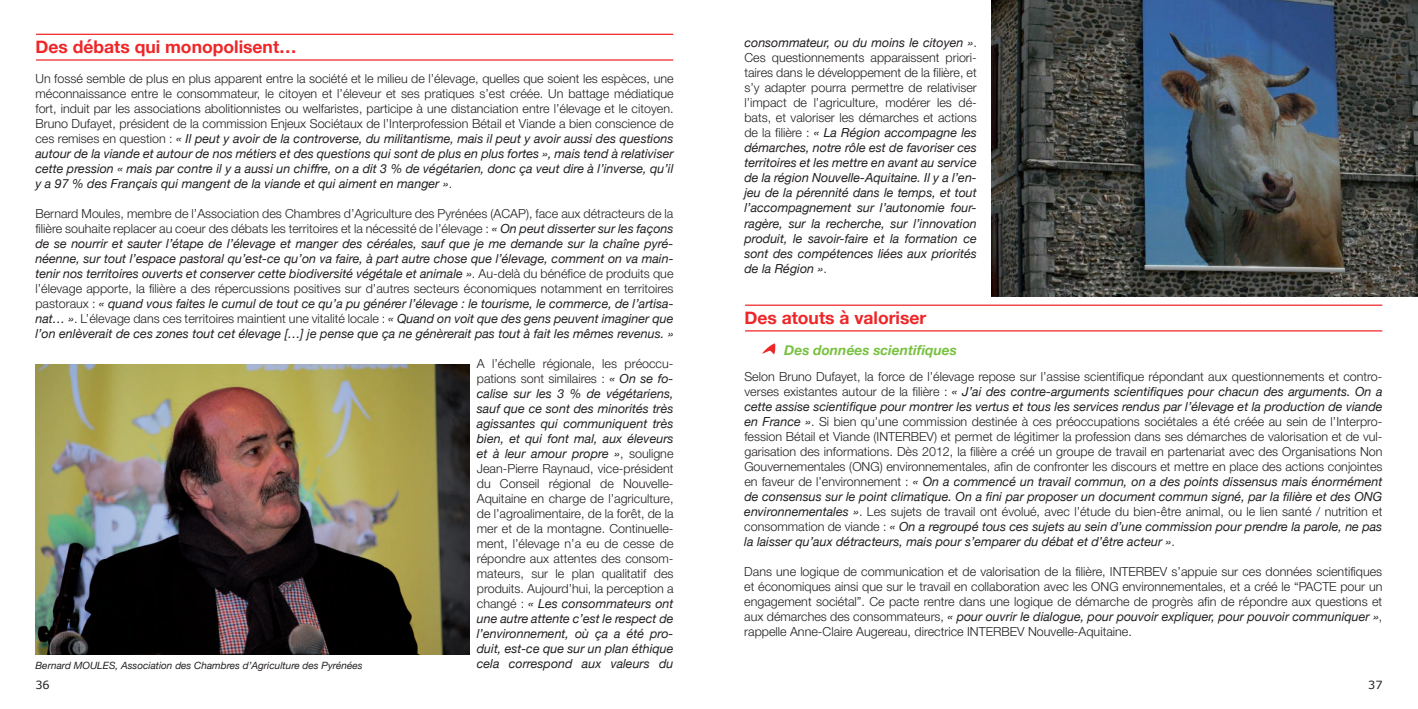
<style>
.page{position:relative;width:1418px;height:709px;background:#fff}
.page>*{position:absolute;margin:0;border:0;box-sizing:border-box;transform-origin:0 0}
.t1{font:700 17.5px "Helvetica Neue";color:#ee2628}
.t2{font:italic 700 13.75px "Helvetica Neue";color:#79c142}
.t3{font:300 12.5px/15px "Helvetica Neue";color:#231f20;text-align:justify}
.t4{font:italic 12.5px/15px "Helvetica Neue";color:#231f20;text-align:justify}
.t5{font:11.25px "Verdana";color:#231f20}
.t6{font:italic 10px "Helvetica Neue";color:#231f20}
.s1{font-weight:400;font-style:italic}
.s2{font-weight:300;font-style:normal}
</style>
<div class="page">
<hr style="left:745px;top:330px;width:637px;height:1px;background:#ee2628">
<hr style="left:745px;top:304px;width:637px;height:2px;background:#ee2628">
<img style="left:762px;top:343px;width:14px;height:12px">
<img style="left:991px;top:0;width:426px;height:296px">
<hr style="left:36px;top:59px;width:637px;height:2px;background:#ee2628">
<hr style="left:36px;top:34px;width:637px;height:1px;background:#ee2628">
<img style="left:35px;top:364px;width:435px;height:290px">
<h1 class="t1" style="left:35px;top:33px;width:263px">Des débats qui monopolisent…</h1>
<p class="t3" style="left:35px;top:70px;width:639px">Un fossé semble de plus en plus apparent entre la société et le milieu de l’élevage, quelles que soient les espèces, une méconnaissance entre le consommateur, le citoyen et l’éleveur et ses pratiques s’est créée. Un battage médiatique fort, induit par les associations abolitionnistes ou welfaristes, participe à une distanciation entre l’élevage et le citoyen.<br>Bruno Dufayet, président de la commission Enjeux Sociétaux de l’Interprofession Bétail et Viande a bien conscience de ces remises en question : <span class="s1">« Il peut y avoir de la controverse, du militantisme, mais il peut y avoir aussi des questions autour de la viande et autour de nos métiers et des questions qui sont de plus en plus fortes », mais tend à relativiser cette pression « mais par contre il y a aussi un chiffre, on a dit 3 % de végétarien, donc ça veut dire à l’inverse, qu’il y a 97 % des Français qui mangent de la viande et qui aiment en manger »</span>.</p>
<p class="t4" style="left:35px;top:206px;width:639px"><span class="s2">Bernard Moules, membre de l’Association des Chambres d’Agriculture des Pyrénées (ACAP), face aux détracteurs de la filière souhaite replacer au coeur des débats les territoires et la nécessité de l’élevage :</span> « On peut disserter sur les façons de se nourrir et sauter l’étape de l’élevage et manger des céréales, sauf que je me demande sur la chaîne pyré&shy;néenne, sur tout l’espace pastoral qu’est-ce qu’on va faire, à part autre chose que l’élevage, comment on va main&shy;tenir nos territoires ouverts et conserver cette biodiversité végétale et animale »<span class="s2">. Au-delà du bénéfice de produits que l’élevage apporte, la filière a des répercussions positives sur d’autres secteurs économiques notamment en territoires pastoraux :</span> « quand vous faites le cumul de tout ce qu’a pu générer l’élevage : le tourisme, le commerce, de l’artisa&shy;nat… »<span class="s2">. L’élevage dans ces territoires maintient une vitalité locale :</span> « Quand on voit que des gens peuvent imaginer que l’on enlèverait de ces zones tout cet élevage […] je pense que ça ne génèrerait pas tout à fait les mêmes revenus. »</p>
<p class="t3" style="left:477px;top:355px;width:198px">A l’échelle régionale, les préoccu&shy;pations sont similaires : <span class="s1">« On se fo&shy;calise sur les 3 % de végétariens, sauf que ce sont des minorités très agissantes qui communiquent très bien, et qui font mal, aux éleveurs et à leur amour propre »</span>, souligne Jean-Pierre Raynaud, vice-président du Conseil régional de Nouvelle-Aquitaine en charge de l’agriculture, de l’agroalimentaire, de la forêt, de la mer et de la montagne. Continuelle&shy;ment, l’élevage n’a eu de cesse de répondre aux attentes des consom&shy;mateurs, sur le plan qualitatif des produits. Aujourd’hui, la perception a changé : <span class="s1">« Les consommateurs ont une autre attente c’est le respect de l’environnement, où ça a été pro&shy;duit, est-ce que sur un plan éthique</span></p>
<p class="t6" style="left:35px;top:658px;width:329px">Bernard MOULES, Association des Chambres d’Agriculture des Pyrénées</p>
<p class="t4" style="left:477px;top:656px;width:198px">cela correspond aux valeurs du</p>
<p class="t4" style="left:744px;top:36px;width:234px">consommateur, ou du moins le citoyen »<span class="s2">.<br>Ces questionnements apparaissent priori&shy;taires dans le développement de la filière, et s’y adapter pourra permettre de relativiser l’impact de l’agriculture, modérer les dé&shy;bats, et valoriser les démarches et actions de la filière :</span> « La Région accompagne les démarches, notre rôle est de favoriser ces territoires et les mettre en avant au service de la région Nouvelle-Aquitaine. Il y a l’en&shy;jeu de la pérennité dans le temps, et tout l’accompagnement sur l’autonomie four&shy;ragère, sur la recherche, sur l’innovation produit, le savoir-faire et la formation ce sont des compétences liées aux priorités de la Région »<span class="s2">.</span></p>
<h1 class="t1" style="left:744px;top:303px;width:183px">Des atouts à valoriser</h1>
<p class="t2" style="left:784px;top:339px;width:174px">Des données scientifiques</p>
<p class="t3" style="left:744px;top:368px;width:639px">Selon Bruno Dufayet, la force de l’élevage repose sur l’assise scientifique répondant aux questionnements et contro&shy;verses existantes autour de la filière : <span class="s1">« J’ai des contre-arguments scientifiques pour chacun des arguments. On a cette assise scientifique pour montrer les vertus et tous les services rendus par l’élevage et la production de viande en France »</span>. Si bien qu’une commission destinée à ces préoccupations sociétales a été créée au sein de l’Interpro&shy;fession Bétail et Viande (INTERBEV) et permet de légitimer la profession dans ses démarches de valorisation et de vul&shy;garisation des informations. Dès 2012, la filière a créé un groupe de travail en partenariat avec des Organisations Non Gouvernementales (ONG) environnementales, afin de confronter les discours et mettre en place des actions conjointes en faveur de l’environnement : <span class="s1">« On a commencé un travail commun, on a des points dissensus mais énormément de consensus sur le point climatique. On a fini par proposer un document commun signé, par la filière et des ONG environnementales »</span>. Les sujets de travail ont évolué, avec l’étude du bien-être animal, ou le lien santé / nutrition et consommation de viande : <span class="s1">« On a regroupé tous ces sujets au sein d’une commission pour prendre la parole, ne pas la laisser qu’aux détracteurs, mais pour s’emparer du débat et d’être acteur »</span>.</p>
<p class="t3" style="left:744px;top:563px;width:639px">Dans une logique de communication et de valorisation de la filière, INTERBEV s’appuie sur ces données scientifiques et économiques ainsi que sur le travail en collaboration avec les ONG environnementales, et a créé le “PACTE pour un engagement sociétal”. Ce pacte rentre dans une logique de démarche de progrès afin de répondre aux questions et aux démarches des consommateurs, <span class="s1">« pour ouvrir le dialogue, pour pouvoir expliquer, pour pouvoir communiquer »</span>, rappelle Anne-Claire Augereau, directrice INTERBEV Nouvelle-Aquitaine.</p>
<p class="t5" style="left:35px;top:677px;width:16px">36</p>
<p class="t5" style="left:1368px;top:677px;width:16px">37</p>
</div>
